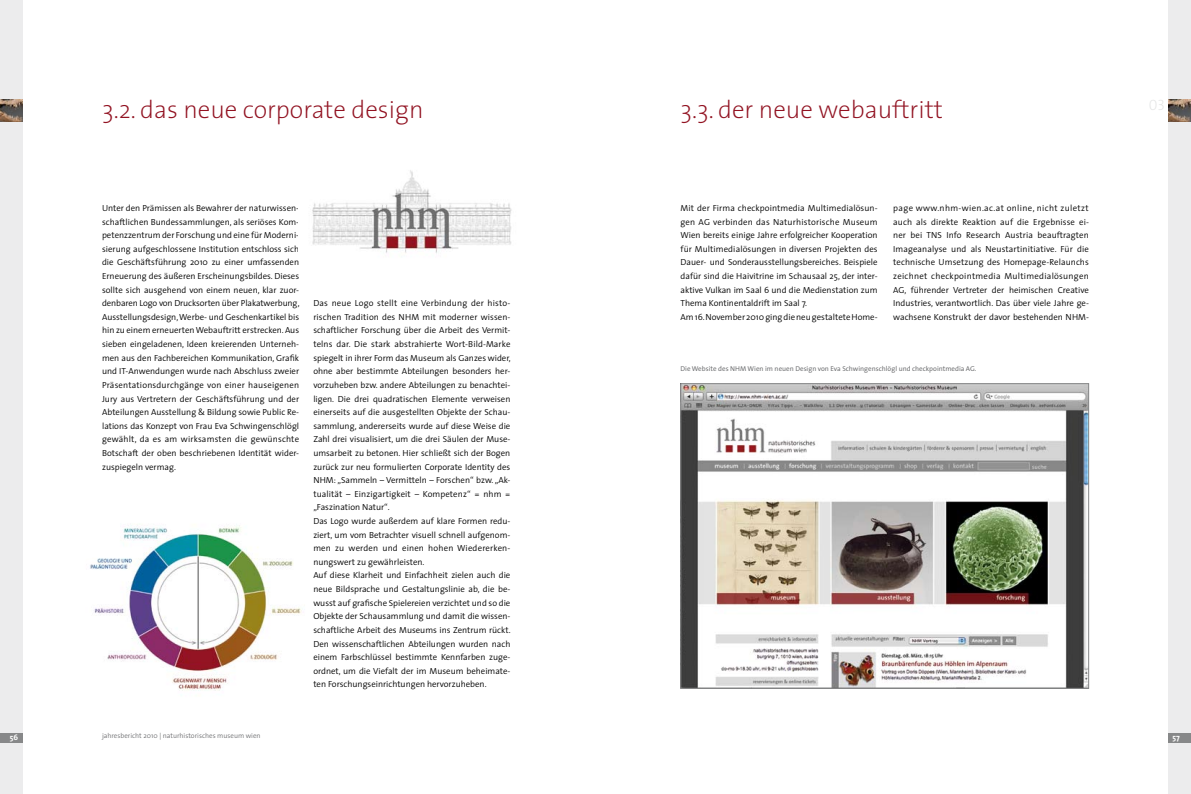
<style>
.page{position:relative;width:1191px;height:794px;background:#fff}
.page>*{position:absolute;margin:0;border:0;box-sizing:border-box;transform-origin:0 0}
.t1{font:200 25px "The Sans";color:#921322}
.t2{font:15px "The Sans Extra Light Caps";color:#e3e4e4}
.t3{font:300 8.8px/13.6px "The Sans";color:#000}
.t4{font:700 8px "The Sans";color:#fff}
.t5{font:7px "The Sans";color:#707173}
.t6{font:300 7px "The Sans";color:#707173}
</style>
<div class="page">
<div style="left:0;top:0;width:23px;height:794px;background:#ececed"></div>
<div style="left:0;top:732px;width:23px;height:10px;background:#878889"></div>
<div style="left:1168px;top:0;width:23px;height:794px;background:#ececed"></div>
<div style="left:1168px;top:732px;width:23px;height:10px;background:#878889"></div>
<img style="left:682px;top:385px;width:405px;height:301px">
<div style="left:680px;top:383px;width:409px;height:305px;border:1px solid #878889"></div>
<img style="left:312px;top:170px;width:200px;height:83px">
<img style="left:90px;top:525px;width:212px;height:166px">
<img style="left:0;top:99px;width:23px;height:23px">
<img style="left:1168px;top:99px;width:23px;height:23px">
<h1 class="t1" style="left:102px;top:89px;width:323px">3.2. das neue corporate design</h1>
<p class="t3" style="left:102px;top:201px;width:199px;text-align:justify">Unter den Prämissen als Bewahrer der naturwissen&shy;schaftlichen Bundessammlungen, als seriöses Kom&shy;petenzzentrum der Forschung und eine für Moderni&shy;sierung aufgeschlossene Institution entschloss sich die Geschäftsführung 2010 zu einer umfassenden Erneuerung des äußeren Erscheinungsbildes. Dieses sollte sich ausgehend von einem neuen, klar zuor&shy;denbaren Logo von Drucksorten über Plakatwerbung, Ausstellungsdesign, Werbe- und Geschenkartikel bis hin zu einem erneuerten Webauftritt erstrecken. Aus sieben eingeladenen, Ideen kreierenden Unterneh&shy;men aus den Fachbereichen Kommunikation, Grafik und IT-Anwendungen wurde nach Abschluss zweier Präsentationsdurchgänge von einer hauseigenen Jury aus Vertretern der Geschäftsführung und der Abteilungen Ausstellung &amp; Bildung sowie Public Re&shy;lations das Konzept von Frau Eva Schwingenschlögl gewählt, da es am wirksamsten die gewünschte Botschaft der oben beschriebenen Identität wider&shy;zuspiegeln vermag.</p>
<p class="t3" style="left:313px;top:296px;width:199px">Das neue Logo stellt eine Verbindung der histo&shy;rischen Tradition des NHM mit moderner wissen&shy;schaftlicher Forschung über die Arbeit des Vermit&shy;telns dar. Die stark abstrahierte Wort-Bild-Marke spiegelt in ihrer Form das Museum als Ganzes wider, ohne aber bestimmte Abteilungen besonders her&shy;vorzuheben bzw. andere Abteilungen zu benachtei&shy;ligen. Die drei quadratischen Elemente verweisen einerseits auf die ausgestellten Objekte der Schau&shy;sammlung, andererseits wurde auf diese Weise die Zahl drei visualisiert, um die drei Säulen der Muse&shy;umsarbeit zu betonen. Hier schließt sich der Bogen zurück zur neu formulierten Corporate Identity des NHM: „Sammeln – Vermitteln – Forschen“ bzw. „Ak&shy;tualität – Einzigartigkeit – Kompetenz“ = nhm = „Faszination Natur“.<br>Das Logo wurde außerdem auf klare Formen redu&shy;ziert, um vom Betrachter visuell schnell aufgenom&shy;men zu werden und einen hohen Wiedererken&shy;nungswert zu gewährleisten.<br>Auf diese Klarheit und Einfachheit zielen auch die neue Bildsprache und Gestaltungslinie ab, die be&shy;wusst auf grafische Spielereien verzichtet und so die Objekte der Schausammlung und damit die wissen&shy;schaftliche Arbeit des Museums ins Zentrum rückt.<br>Den wissenschaftlichen Abteilungen wurden nach einem Farbschlüssel bestimmte Kennfarben zuge&shy;ordnet, um die Viefalt der im Museum beheimate&shy;ten Forschungseinrichtungen hervorzuheben.</p>
<h1 class="t1" style="left:680px;top:89px;width:264px">3.3. der neue webauftritt</h1>
<p class="t3" style="left:680px;top:201px;width:199px">Mit der Firma checkpointmedia Multimedialösun&shy;gen AG verbinden das Naturhistorische Museum Wien bereits einige Jahre erfolgreicher Kooperation für Multimedialösungen in diversen Projekten des Dauer- und Sonderausstellungsbereiches. Beispiele dafür sind die Haivitrine im Schausaal 25, der inter&shy;aktive Vulkan im Saal 6 und die Medienstation zum Thema Kontinentaldrift im Saal 7.<br>Am 16. November 2010 ging die neu gestaltete Home-</p>
<p class="t3" style="left:893px;top:201px;width:197px;text-align:justify">page www.nhm-wien.ac.at online, nicht zuletzt auch als direkte Reaktion auf die Ergebnisse ei&shy;ner bei TNS Info Research Austria beauftragten Image-analyse und als Neustartinitiative. Für die technische Umsetzung des Homepage-Relaunchs zeichnet checkpointmedia Multimedialösungen AG, führender Vertreter der heimischen Creative Industries, verantwortlich. Das über viele Jahre ge&shy;wachsene Konstrukt der davor bestehenden NHM-</p>
<p class="t5" style="left:680px;top:363px;width:297px">Die Website des NHM Wien im neuen Design von Eva Schwingenschlögl und checkpointmedia AG.</p>
<h2 class="t2" style="left:1148px;top:93px;width:18px">03</h2>
<p class="t4" style="left:10px;top:730px;width:5px">56</p>
<p class="t6" style="left:102px;top:729px;width:160px">jahresbericht 2010 | naturhistorisches museum wien</p>
<p class="t4" style="left:1172px;top:730px;width:5px">57</p>
</div>
